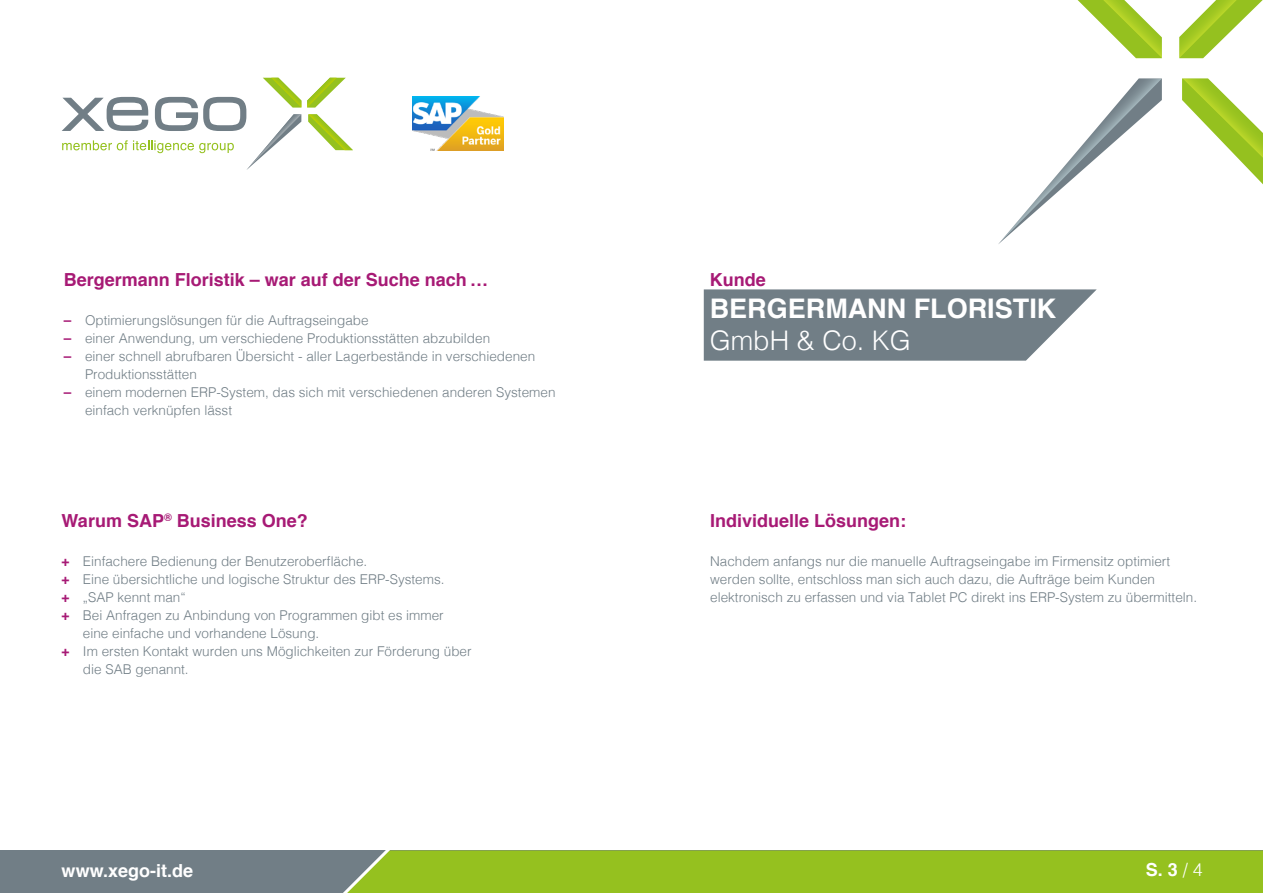
<style>
.page{position:relative;width:1263px;height:893px;background:#fff}
.page>*{position:absolute;margin:0;border:0;box-sizing:border-box;transform-origin:0 0}
.t1{font:700 27px "Helvetica";color:#fff}
.t2{font:300 27px "Helvetica";color:#fff}
.t3{font:700 18px "Helvetica";color:#a71a75}
.t4{font:700 18px "Helvetica";color:#fff}
.t5{font:300 13.5px/18px "Helvetica";color:#717e86}
.s1{font-weight:700;color:#a71a75}
.s2{font-weight:300}
</style>
<div class="page">
<svg style="left:0;top:850px;width:1263px;height:43px;background:#8aad3e"></svg>
<svg style="left:998px;top:0;width:265px;height:244px"></svg>
<svg style="left:62px;top:78px;width:291px;height:92px"></svg>
<img style="left:412px;top:96px;width:92px;height:54px">
<svg style="left:704px;top:289px;width:393px;height:72px;background:#7e8a91"></svg>
<h2 class="t3" style="left:64px;top:265px;width:426px">Bergermann Floristik – war auf der Suche nach …</h2>
<p class="t5" style="left:64px;top:310px;width:306px"><span class="s1">–</span> Optimierungslösungen für die Auftragseingabe</p>
<p class="t5" style="left:64px;top:328px;width:428px"><span class="s1">–</span> einer Anwendung, um verschiedene Produktionsstätten abzubilden</p>
<p class="t5" style="left:85px;top:346px;width:452px;text-indent:-21px"><span class="s1">–</span> einer schnell abrufbaren Übersicht - aller Lagerbestände in verschiedenen<br>Produktionsstätten</p>
<p class="t5" style="left:85px;top:382px;width:472px;text-indent:-21px"><span class="s1">–</span> einem modernen ERP-System, das sich mit verschiedenen anderen Systemen einfach verknüpfen lässt</p>
<h2 class="t3" style="left:62px;top:506px;width:248px">Warum SAP<sup>®</sup> Business One?</h2>
<p class="t5" style="left:62px;top:551px;width:307px"><span class="s1">+</span> Einfachere Bedienung der Benutzeroberfläche.</p>
<p class="t5" style="left:62px;top:569px;width:384px"><span class="s1">+</span> Eine übersichtliche und logische Struktur des ERP-Systems.</p>
<p class="t5" style="left:62px;top:587px;width:126px"><span class="s1">+</span> „SAP kennt man“</p>
<p class="t5" style="left:62px;top:605px;width:384px"><span class="s1">+</span> Bei Anfragen zu Anbindung von Programmen gibt es immer</p>
<p class="t5" style="left:83px;top:623px;width:238px">eine einfache und vorhandene Lösung.</p>
<p class="t5" style="left:62px;top:641px;width:411px"><span class="s1">+</span> Im ersten Kontakt wurden uns Möglichkeiten zur Förderung über</p>
<p class="t5" style="left:83px;top:659px;width:107px">die SAB genannt.</p>
<h2 class="t3" style="left:710px;top:265px;width:57px">Kunde</h2>
<h1 class="t1" style="left:710px;top:287px;width:348px">BERGERMANN FLORISTIK</h1>
<h1 class="t2" style="left:710px;top:318px;width:203px">GmbH &amp; Co. KG</h1>
<h2 class="t3" style="left:710px;top:506px;width:198px">Individuelle Lösungen:</h2>
<p class="t5" style="left:710px;top:552px;width:488px">Nachdem anfangs nur die manuelle Auftragseingabe im Firmensitz optimiert werden sollte, entschloss man sich auch dazu, die Aufträge beim Kunden elektronisch zu erfassen und via Tablet PC direkt ins ERP-System zu übermitteln.</p>
<h2 class="t4" style="left:62px;top:856px;width:133px">www.xego-it.de</h2>
<h2 class="t4" style="left:1146px;top:855px;width:59px">S. 3 <span class="s2">/ 4</span></h2>
</div>
